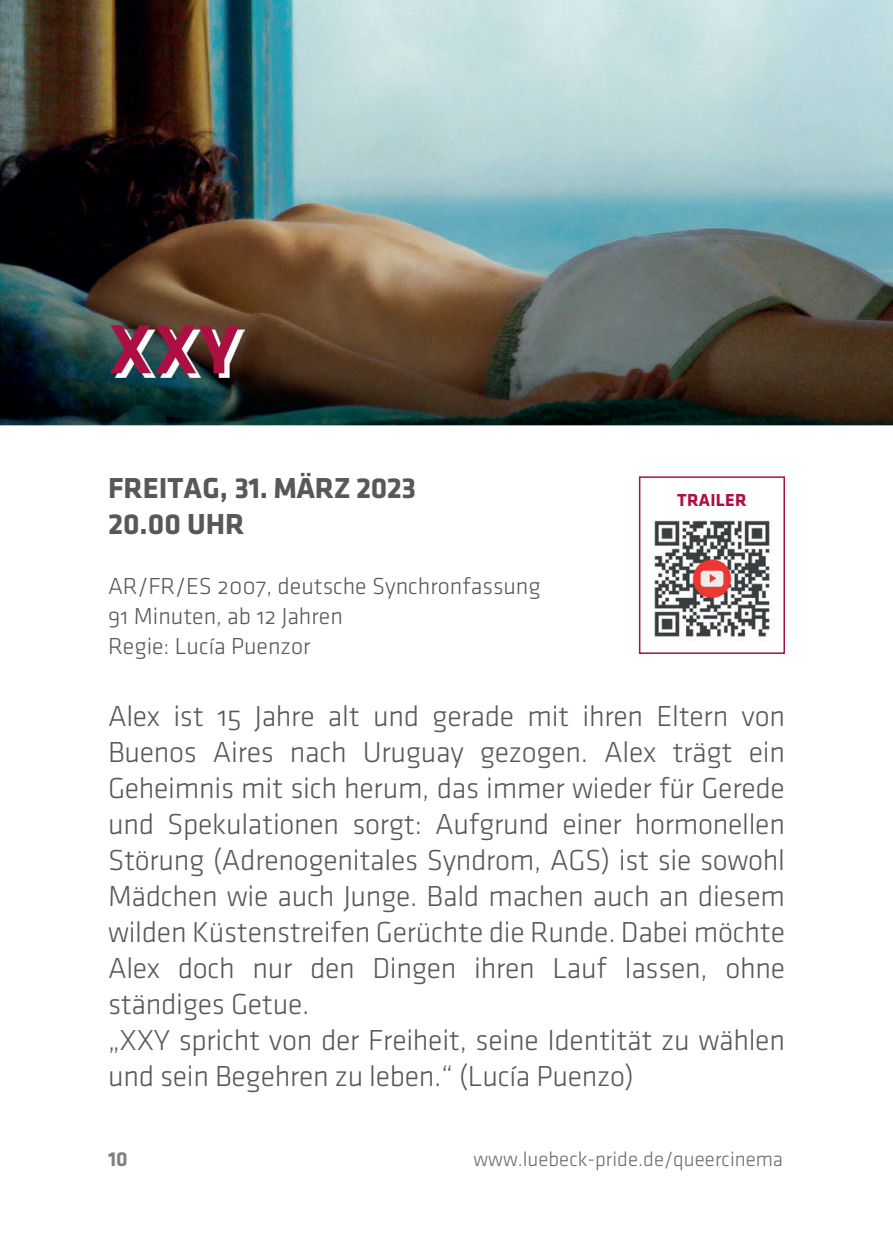
<style>
.page{position:relative;width:893px;height:1259px;background:#fff}
.page>*{position:absolute;margin:0;border:0;box-sizing:border-box;transform-origin:0 0}
.t1{font:700 72px "Klavika";color:#ac1042}
.t2{font:30px/36px "Klavika Light OSF";letter-spacing:-.01em;color:#57585a}
.t3{font:700 30px/36px "Klavika";color:#57585a}
.t4{font:24px/30px "Klavika Light OSF";color:#57585a}
.t5{font:21px "Klavika Light OSF";color:#6c6d70}
.t6{font:700 21px "Klavika";color:#808285}
.t7{font:700 18px "Klavika";letter-spacing:.015em;color:#ac1042}
</style>
<div class="page">
<img style="left:0;top:0;width:893px;height:425px">
<img style="left:115px;top:330px;width:130px;height:48px">
<div style="left:639px;top:476px;width:146px;height:178px;border:2px solid #ac1042"></div>
<img style="left:654px;top:520px;width:116px;height:117px">
<h1 class="t1" style="left:109px;top:310px;width:132px">XXY</h1>
<p class="t3" style="left:108px;top:469px;width:310px">FREITAG, 31. MÄRZ 2023<br>20.00 UHR</p>
<p class="t4" style="left:108px;top:571px;width:434px">AR/FR/ES 2007, deutsche Synchronfassung<br>91 Minuten, ab 12 Jahren<br>Regie: Lucía Puenzor</p>
<p class="t7" style="left:677px;top:490px;width:71px">TRAILER</p>
<p class="t2" style="left:108px;top:698px;width:679px">Alex ist 15 Jahre alt und gerade mit ihren Eltern von Buenos Aires nach Uruguay gezogen. Alex trägt ein Geheimnis mit sich herum, das immer wieder für Gerede und Spekulationen sorgt: Aufgrund einer hormonellen Störung (Adrenogenitales Syndrom, AGS) ist sie sowohl Mädchen wie auch Junge. Bald machen auch an diesem wilden Küstenstreifen Gerüchte die Runde. Dabei möchte Alex doch nur den Dingen ihren Lauf lassen, ohne ständiges Getue.<br>„XXY spricht von der Freiheit, seine Identität zu wählen und sein Begehren zu leben.“ (Lucía Puenzo)</p>
<p class="t6" style="left:108px;top:1147px;width:21px">10</p>
<p class="t5" style="left:473px;top:1148px;width:311px">www.luebeck-pride.de/queercinema</p>
</div>
